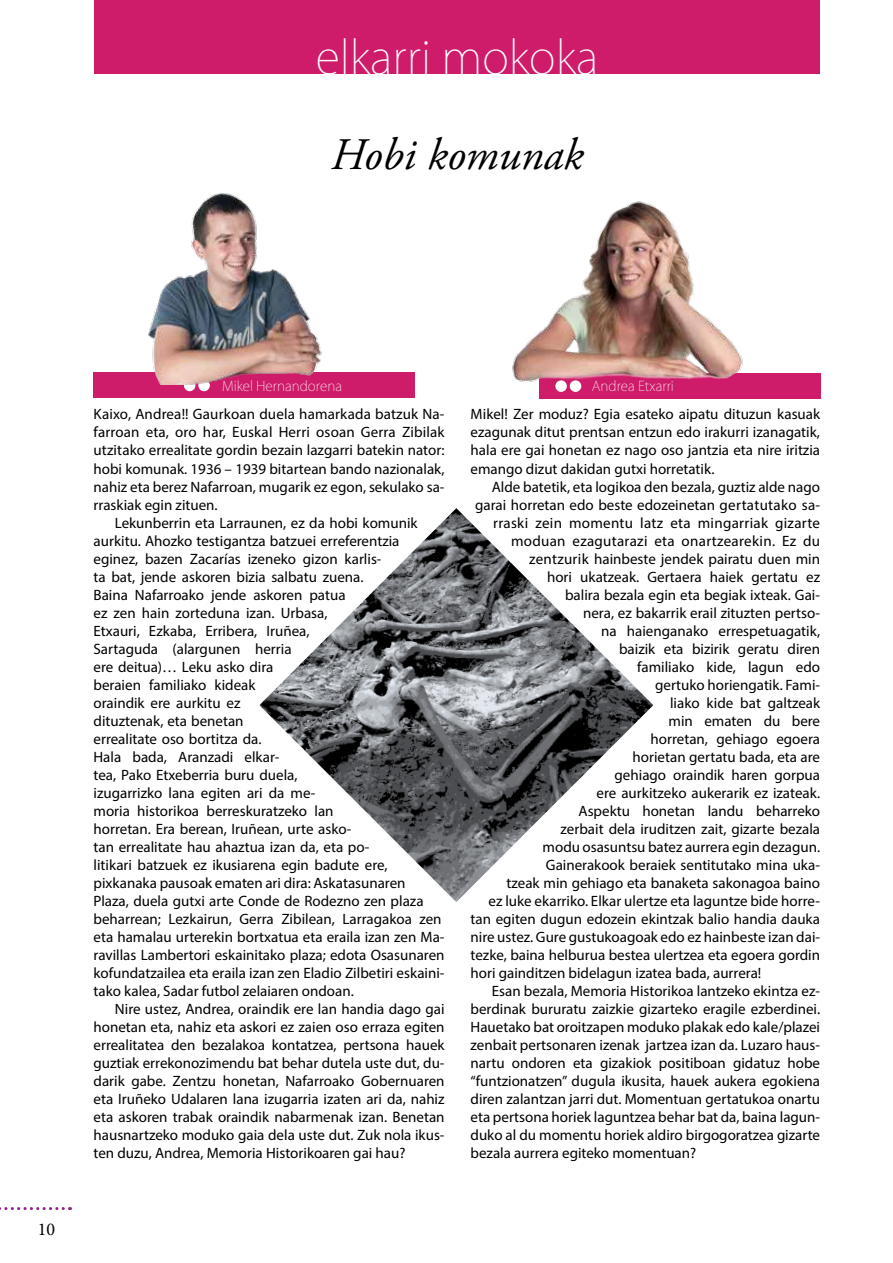
<style>
.page{position:relative;width:893px;height:1263px;background:#fff}
.page>*{position:absolute;margin:0;border:0;box-sizing:border-box;transform-origin:0 0}
.t1{font:200 45px "Koz Go Pr 6 N";color:#fff}
.t2{font:italic 45px "Adobe Garamond Pro";color:#000}
.t3{font:18px "Minion Pro";color:#000}
.t4{font:15px/18px "Myriad Pro";color:#000;text-align:justify}
.t5{font:15px "Myriad Pro";letter-spacing:.02em;color:#000}
.t6{font:200 13.5px "Koz Go Pr 6 N";color:#fff}
</style>
<div class="page">
<svg style="left:0;top:1207px;width:63px;height:3px"></svg>
<img style="left:259px;top:508px;width:394px;height:394px">
<div style="left:94px;top:0;width:726px;height:74px;background:#cf1c6a"></div>
<div style="left:94px;top:372px;width:321px;height:26px;background:#cf1c6a"></div>
<div style="left:184px;top:380px;width:11px;height:11px;background:#fff;border-radius:50%"></div>
<div style="left:198px;top:380px;width:12px;height:11px;background:#fff;border-radius:50%"></div>
<img style="left:148px;top:193px;width:174px;height:192px">
<div style="left:539px;top:373px;width:282px;height:26px;background:#cf1c6a"></div>
<svg style="left:555px;top:380px;width:12px;height:12px"></svg>
<div style="left:570px;top:380px;width:11px;height:12px;background:#fff;border-radius:50%"></div>
<img style="left:512px;top:201px;width:231px;height:188px">
<h1 class="t1" style="left:316px;top:33px;width:284px">elkarri mokoka</h1>
<h1 class="t2" style="left:331px;top:127px;width:254px">Hobi komunak</h1>
<p class="t3" style="left:38px;top:1217px;width:19px">10</p>
<p class="t6" style="left:222px;top:378px;width:121px">Mikel Hernandorena</p>
<p class="t6" style="left:592px;top:379px;width:84px">Andrea Etxarri</p>
<p class="t4" style="left:94px;top:405px;width:352px">Kaixo, Andrea!! Gaurkoan duela hamarkada batzuk Na-</p>
<p class="t4" style="left:94px;top:423px;width:353px">farroan eta, oro har, Euskal Herri osoan Gerra Zibilak</p>
<p class="t4" style="left:94px;top:441px;width:352px">utzitako errealitate gordin bezain lazgarri batekin nator:</p>
<p class="t4" style="left:94px;top:459px;width:353px">hobi komunak. 1936 – 1939 bitartean bando nazionalak,</p>
<p class="t4" style="left:94px;top:477px;width:353px">nahiz eta berez Nafarroan, mugarik ez egon, sekulako sa-</p>
<p class="t4" style="left:94px;top:495px;width:126px">rraskiak egin zituen.</p>
<p class="t4" style="left:115px;top:513px;width:304px">Lekunberrin eta Larraunen, ez da hobi komunik</p>
<p class="t4" style="left:94px;top:531px;width:307px">aurkitu. Ahozko testigantza batzuei erreferentzia</p>
<p class="t4" style="left:94px;top:549px;width:290px">eginez, bazen Zacarías izeneko gizon karlis-</p>
<p class="t4" style="left:94px;top:567px;width:271px">ta bat, jende askoren bizia salbatu zuena.</p>
<p class="t4" style="left:94px;top:585px;width:254px">Baina Nafarroako jende askoren patua</p>
<p class="t4" style="left:94px;top:603px;width:236px">ez zen hain zorteduna izan. Urbasa,</p>
<p class="t4" style="left:94px;top:621px;width:217px">Etxauri, Ezkaba, Erribera, Iruñea,</p>
<p class="t4" style="left:94px;top:639px;width:200px">Sartaguda (alargunen herria</p>
<p class="t4" style="left:94px;top:657px;width:181px">ere deitua)… Leku asko dira</p>
<p class="t4" style="left:94px;top:675px;width:164px">beraien familiako kideak</p>
<p class="t4" style="left:94px;top:693px;width:148px">oraindik ere aurkitu ez</p>
<p class="t4" style="left:94px;top:711px;width:152px">dituztenak, eta benetan</p>
<p class="t4" style="left:94px;top:729px;width:170px">errealitate oso bortitza da.</p>
<p class="t4" style="left:94px;top:747px;width:188px">Hala bada, Aranzadi elkar-</p>
<p class="t4" style="left:94px;top:765px;width:206px">tea, Pako Etxeberria buru duela,</p>
<p class="t4" style="left:94px;top:783px;width:224px">izugarrizko lana egiten ari da me-</p>
<p class="t4" style="left:94px;top:801px;width:242px">moria historikoa berreskuratzeko lan</p>
<p class="t4" style="left:94px;top:819px;width:260px">horretan. Era berean, Iruñean, urte asko-</p>
<p class="t4" style="left:94px;top:837px;width:278px">tan errealitate hau ahaztua izan da, eta po-</p>
<p class="t4" style="left:94px;top:855px;width:296px">litikari batzuek ez ikusiarena egin badute ere,</p>
<p class="t4" style="left:94px;top:873px;width:314px">pixkanaka pausoak ematen ari dira: Askatasunaren</p>
<p class="t4" style="left:94px;top:891px;width:332px">Plaza, duela gutxi arte Conde de Rodezno zen plaza</p>
<p class="t4" style="left:94px;top:909px;width:349px">beharrean; Lezkairun, Gerra Zibilean, Larragakoa zen</p>
<p class="t4" style="left:94px;top:927px;width:352px">eta hamalau urterekin bortxatua eta eraila izan zen Ma-</p>
<p class="t4" style="left:94px;top:945px;width:352px">ravillas Lambertori eskainitako plaza; edota Osasunaren</p>
<p class="t4" style="left:94px;top:963px;width:353px">kofundatzailea eta eraila izan zen Eladio Zilbetiri eskaini-</p>
<p class="t4" style="left:94px;top:981px;width:262px">tako kalea, Sadar futbol zelaiaren ondoan.</p>
<p class="t4" style="left:115px;top:999px;width:331px">Nire ustez, Andrea, oraindik ere lan handia dago gai</p>
<p class="t4" style="left:94px;top:1017px;width:352px">honetan eta, nahiz eta askori ez zaien oso erraza egiten</p>
<p class="t4" style="left:94px;top:1035px;width:352px">errealitatea den bezalakoa kontatzea, pertsona hauek</p>
<p class="t4" style="left:94px;top:1053px;width:352px">guztiak errekonozimendu bat behar dutela uste dut, du-</p>
<p class="t4" style="left:94px;top:1071px;width:353px">darik gabe. Zentzu honetan, Nafarroako Gobernuaren</p>
<p class="t4" style="left:94px;top:1089px;width:353px">eta Iruñeko Udalaren lana izugarria izaten ari da, nahiz</p>
<p class="t4" style="left:94px;top:1107px;width:353px">eta askoren trabak oraindik nabarmenak izan. Benetan</p>
<p class="t4" style="left:94px;top:1125px;width:352px">hausnartzeko moduko gaia dela uste dut. Zuk nola ikus-</p>
<p class="t4" style="left:94px;top:1143px;width:313px">ten duzu, Andrea, Memoria Historikoaren gai hau?</p>
<p class="t4" style="left:471px;top:405px;width:351px">Mikel! Zer moduz? Egia esateko aipatu dituzun kasuak ezagunak ditut prentsan entzun edo irakurri izanagatik, hala ere gai honetan ez nago oso jantzia eta nire iritzia emango dizut dakidan gutxi horretatik.</p>
<p class="t4" style="left:492px;top:477px;width:330px">Alde batetik, eta logikoa den bezala, guztiz alde nago</p>
<p class="t4" style="left:475px;top:495px;width:346px">garai horretan edo beste edozeinetan gertatutako sa-</p>
<p class="t5" style="left:493px;top:513px;width:329px">rraski zein momentu latz eta mingarriak gizarte</p>
<p class="t5" style="left:511px;top:531px;width:310px">moduan ezagutarazi eta onartzearekin. Ez du</p>
<p class="t4" style="left:529px;top:549px;width:292px">zentzurik hainbeste jendek pairatu duen min</p>
<p class="t4" style="left:547px;top:567px;width:274px">hori ukatzeak. Gertaera haiek gertatu ez</p>
<p class="t4" style="left:565px;top:585px;width:256px">balira bezala egin eta begiak ixteak. Gai-</p>
<p class="t4" style="left:583px;top:603px;width:238px">nera, ez bakarrik erail zituzten pertso-</p>
<p class="t4" style="left:601px;top:621px;width:220px">na haienganako errespetuagatik,</p>
<p class="t4" style="left:619px;top:639px;width:202px">baizik eta bizirik geratu diren</p>
<p class="t4" style="left:637px;top:657px;width:185px">familiako kide, lagun edo</p>
<p class="t4" style="left:655px;top:675px;width:167px">gertuko horiengatik. Fami-</p>
<p class="t4" style="left:670px;top:693px;width:151px">liako kide bat galtzeak</p>
<p class="t4" style="left:669px;top:711px;width:153px">min ematen du bere</p>
<p class="t4" style="left:651px;top:729px;width:171px">horretan, gehiago egoera</p>
<p class="t4" style="left:633px;top:747px;width:189px">horietan gertatu bada, eta are</p>
<p class="t4" style="left:615px;top:765px;width:207px">gehiago oraindik haren gorpua</p>
<p class="t4" style="left:597px;top:783px;width:225px">ere aurkitzeko aukerarik ez izateak.</p>
<p class="t4" style="left:579px;top:801px;width:243px">Aspektu honetan landu beharreko</p>
<p class="t4" style="left:561px;top:819px;width:261px">zerbait dela iruditzen zait, gizarte bezala</p>
<p class="t4" style="left:543px;top:837px;width:279px">modu osasuntsu batez aurrera egin dezagun.</p>
<p class="t4" style="left:546px;top:855px;width:276px">Gainerakook beraiek sentitutako mina uka-</p>
<p class="t4" style="left:507px;top:873px;width:315px">tzeak min gehiago eta banaketa sakonagoa baino</p>
<p class="t4" style="left:489px;top:891px;width:333px">ez luke ekarriko. Elkar ulertze eta laguntze bide horre-</p>
<p class="t4" style="left:471px;top:909px;width:351px">tan egiten dugun edozein ekintzak balio handia dauka</p>
<p class="t4" style="left:471px;top:927px;width:351px">nire ustez. Gure gustukoagoak edo ez hainbeste izan dai-</p>
<p class="t4" style="left:471px;top:945px;width:351px">tezke, baina helburua bestea ulertzea eta egoera gordin</p>
<p class="t4" style="left:471px;top:963px;width:292px">hori gainditzen bidelagun izatea bada, aurrera!</p>
<p class="t4" style="left:492px;top:981px;width:330px">Esan bezala, Memoria Historikoa lantzeko ekintza ez-</p>
<p class="t4" style="left:471px;top:999px;width:351px">berdinak bururatu zaizkie gizarteko eragile ezberdinei.</p>
<p class="t4" style="left:471px;top:1017px;width:351px">Hauetako bat oroitzapen moduko plakak edo kale/plazei</p>
<p class="t4" style="left:471px;top:1035px;width:351px">zenbait pertsonaren izenak jartzea izan da. Luzaro haus-</p>
<p class="t4" style="left:471px;top:1053px;width:351px">nartu ondoren eta gizakiok positiboan gidatuz hobe</p>
<p class="t4" style="left:471px;top:1071px;width:351px">“funtzionatzen” dugula ikusita, hauek aukera egokiena</p>
<p class="t4" style="left:471px;top:1089px;width:351px">diren zalantzan jarri dut. Momentuan gertatukoa onartu</p>
<p class="t4" style="left:471px;top:1107px;width:351px">eta pertsona horiek laguntzea behar bat da, baina lagun-</p>
<p class="t4" style="left:471px;top:1125px;width:351px">duko al du momentu horiek aldiro birgogoratzea gizarte</p>
<p class="t4" style="left:471px;top:1143px;width:227px">bezala aurrera egiteko momentuan?</p>
</div>
